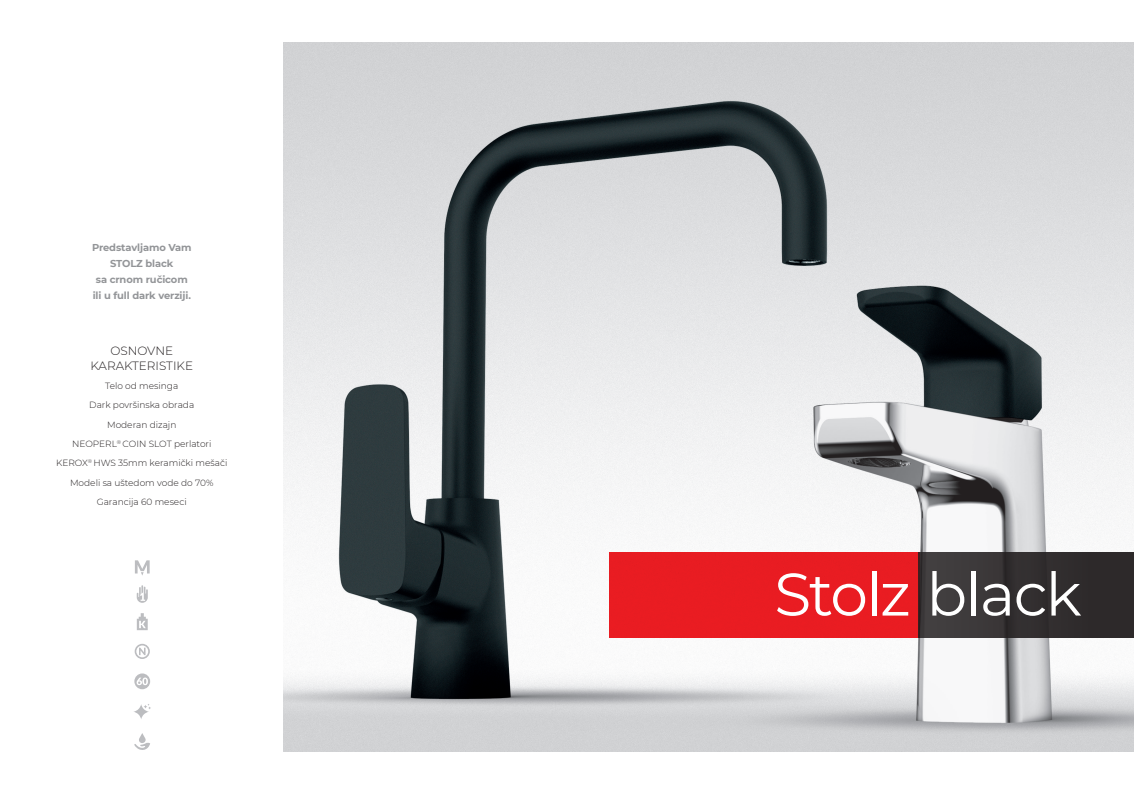
<style>
.page{position:relative;width:1134px;height:794px;background:#fff}
.page>*{position:absolute;margin:0;border:0;box-sizing:border-box;transform-origin:0 0}
.t1{font:60px "Montserrat";letter-spacing:-.03em;color:#fff}
.t2{font:300 12px/14.4px "Montserrat";color:#231f20;text-align:center}
.t3{font:700 10px/16px "Montserrat";letter-spacing:-.01em;color:#939598;text-align:center}
.t4{font:300 9px/19.3px "Montserrat";color:#231f20;text-align:center}
</style>
<div class="page">
<svg style="left:134px;top:733px;width:16px;height:17px"></svg>
<svg style="left:134px;top:704px;width:17px;height:15px"></svg>
<svg style="left:137px;top:613px;width:11px;height:17px"></svg>
<svg style="left:135px;top:644px;width:15px;height:15px"></svg>
<svg style="left:134px;top:673px;width:16px;height:16px"></svg>
<svg style="left:137px;top:585px;width:11px;height:18px"></svg>
<svg style="left:135px;top:560px;width:15px;height:15px"></svg>
<img style="left:284px;top:43px;width:850px;height:708px">
<div style="left:609px;top:552px;width:310px;height:85px;background:#ee1d23"></div>
<div style="left:919px;top:552px;width:215px;height:85px;background:linear-gradient(to right,#413e3f,#292526)"></div>
<p class="t3" style="left:92px;top:239px;width:101px">Predstavljamo Vam<br>STOLZ black<br>sa crnom ručicom ili u full dark verziji.</p>
<h2 class="t2" style="left:90px;top:343px;width:104px">OSNOVNE<br>KARAKTERISTIKE</h2>
<p class="t4" style="left:56px;top:376px;width:173px">Telo od mesinga<br>Dark površinska obrada<br>Moderan dizajn<br>NEOPERL<sup>®</sup> COIN SLOT perlatori<br>KEROX<sup>®</sup> HWS 35mm keramički mešači<br>Modeli sa uštedom vode do 70%<br>Garancija 60 meseci</p>
<h1 class="t1" style="left:774px;top:553px;width:309px">Stolz black</h1>
</div>
